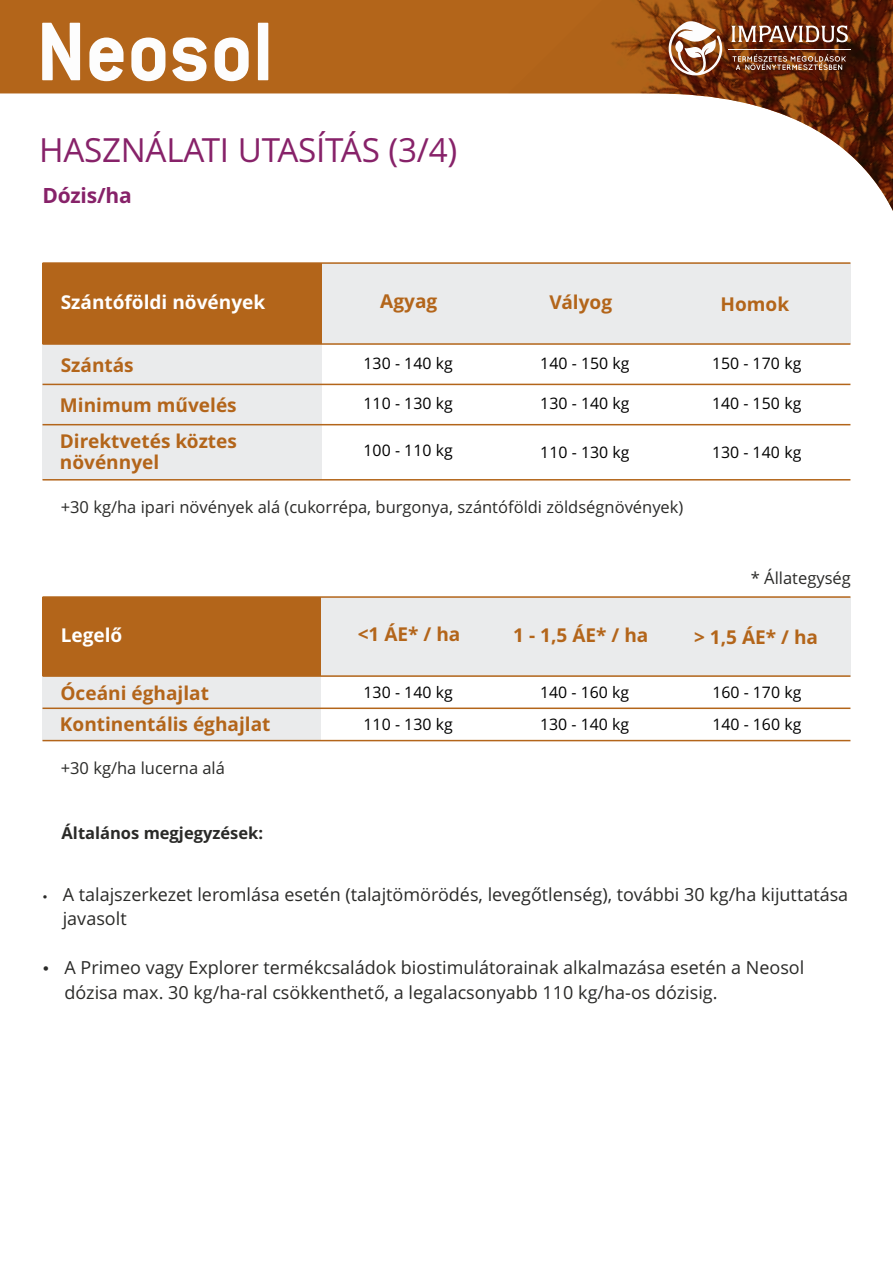
<style>
.page{position:relative;width:893px;height:1263px;background:#fff}
.page>*{position:absolute;margin:0;border:0;box-sizing:border-box;transform-origin:0 0}
.t1{font:33.3px "Open Sans";letter-spacing:-.01em;color:#872269}
.t2{font:700 21px "Open Sans";letter-spacing:-.01em;color:#872269}
.t3{font:700 19.05px/21.5px "Open Sans";color:#b3651a}
.t4{font:700 19.05px "Open Sans";color:#fff}
.t5{font:18px/24.5px "Open Sans";color:#2a2a28}
.t6{font:16.5px "Open Sans";color:#2a2a28}
.t7{font:700 16.5px "Open Sans";color:#2a2a28}
.t8{font:15.9px "Open Sans";color:#000}
</style>
<div class="page">
<div style="left:43px;top:263px;width:279px;height:81px;background:#b3651a"></div>
<div style="left:322px;top:263px;width:528px;height:81px;background:#eaebec"></div>
<div style="left:43px;top:344px;width:279px;height:136px;background:#eaebec"></div>
<hr style="left:43px;top:343px;width:807px;height:2px;background:#b3651a">
<hr style="left:43px;top:384px;width:807px;height:1px;background:#b3651a">
<hr style="left:43px;top:424px;width:807px;height:1px;background:#b3651a">
<hr style="left:43px;top:479px;width:807px;height:1px;background:#b3651a">
<div style="left:43px;top:597px;width:278px;height:79px;background:#b3651a"></div>
<div style="left:321px;top:597px;width:529px;height:79px;background:#eaebec"></div>
<div style="left:43px;top:676px;width:278px;height:65px;background:#eaebec"></div>
<hr style="left:43px;top:675px;width:807px;height:2px;background:#b3651a">
<hr style="left:43px;top:707px;width:807px;height:2px;background:#b3651a">
<hr style="left:43px;top:596px;width:807px;height:2px;background:#b3651a">
<hr style="left:43px;top:740px;width:807px;height:1px;background:#b3651a">
<svg style="left:0;top:0;width:508px;height:295px"></svg>
<img style="left:508px;top:0;width:385px;height:295px">
<svg style="left:42px;top:23px;width:38px;height:57px"></svg>
<svg style="left:89px;top:38px;width:35px;height:43px"></svg>
<svg style="left:131px;top:38px;width:34px;height:43px"></svg>
<svg style="left:172px;top:38px;width:35px;height:43px"></svg>
<svg style="left:215px;top:38px;width:34px;height:43px"></svg>
<div style="left:258px;top:23px;width:10px;height:57px;background:#fdfdfd"></div>
<svg style="left:732px;top:54px;width:114px;height:16px;background:#885943"></svg>
<svg style="left:669px;top:21px;width:53px;height:54px"></svg>
<svg style="left:731px;top:25px;width:117px;height:18px"></svg>
<hr style="left:728px;top:49px;width:122px;height:1px;background:#fdfdfd">
<h1 class="t1" style="left:39px;top:136px;width:419px">HASZNÁLATI UTASÍTÁS (3/4)</h1>
<p class="t2" style="left:43px;top:187px;width:91px">Dózis/ha</p>
<p class="t4" style="left:61px;top:294px;width:206px">Szántóföldi növények</p>
<p class="t3" style="left:61px;top:356px;width:75px">Szántás</p>
<p class="t3" style="left:549px;top:293px;width:64px">Vályog</p>
<p class="t3" style="left:380px;top:292px;width:59px">Agyag</p>
<p class="t3" style="left:720px;top:295px;width:70px">Homok</p>
<p class="t8" style="left:364px;top:357px;width:91px">130 - 140 kg</p>
<p class="t8" style="left:540px;top:357px;width:91px">140 - 150 kg</p>
<p class="t8" style="left:712px;top:357px;width:91px">150 - 170 kg</p>
<p class="t3" style="left:60px;top:396px;width:178px">Minimum művelés</p>
<p class="t8" style="left:364px;top:397px;width:91px">110 - 130 kg</p>
<p class="t8" style="left:540px;top:397px;width:91px">130 - 140 kg</p>
<p class="t8" style="left:712px;top:397px;width:91px">140 - 150 kg</p>
<p class="t8" style="left:364px;top:444px;width:91px">100 - 110 kg</p>
<p class="t8" style="left:540px;top:445px;width:91px">110 - 130 kg</p>
<p class="t8" style="left:712px;top:445px;width:91px">130 - 140 kg</p>
<p class="t3" style="left:60px;top:432px;width:179px">Direktvetés köztes növénnyel</p>
<p class="t6" style="left:61px;top:500px;width:624px">+30 kg/ha ipari növények alá (cukorrépa, burgonya, szántóföldi zöldségnövények)</p>
<p class="t6" style="left:751px;top:571px;width:101px">* Állategység</p>
<p class="t4" style="left:61px;top:627px;width:63px">Legelő</p>
<p class="t3" style="left:60px;top:680px;width:212px;line-height:30.8px">Óceáni éghajlat<br>Kontinentális éghajlat</p>
<p class="t6" style="left:61px;top:761px;width:166px">+30 kg/ha lucerna alá</p>
<p class="t7" style="left:62px;top:827px;width:203px">Általános megjegyzések:</p>
<p class="t3" style="left:358px;top:625px;width:104px">&lt;1 ÁE* / ha</p>
<p class="t3" style="left:513px;top:626px;width:137px">1 - 1,5 ÁE* / ha</p>
<p class="t3" style="left:694px;top:628px;width:126px">&gt; 1,5 ÁE* / ha</p>
<p class="t8" style="left:364px;top:685px;width:91px">130 - 140 kg</p>
<p class="t8" style="left:540px;top:685px;width:91px">140 - 160 kg</p>
<p class="t8" style="left:712px;top:685px;width:91px">160 - 170 kg</p>
<p class="t8" style="left:364px;top:718px;width:91px">110 - 130 kg</p>
<p class="t8" style="left:540px;top:718px;width:91px">130 - 140 kg</p>
<p class="t8" style="left:712px;top:718px;width:91px">140 - 160 kg</p>
<p class="t5" style="left:63px;top:884px;width:787px">A talajszerkezet leromlása esetén (talajtömörödés, levegőtlenség), további 30 kg/ha kijuttatása javasolt</p>
<p class="t5" style="left:65px;top:957px;width:741px">A Primeo vagy Explorer termékcsaládok biostimulátorainak alkalmazása esetén a Neosol dózisa max. 30 kg/ha-ral csökkenthető, a legalacsonyabb 110 kg/ha-os dózisig.</p>
</div>
